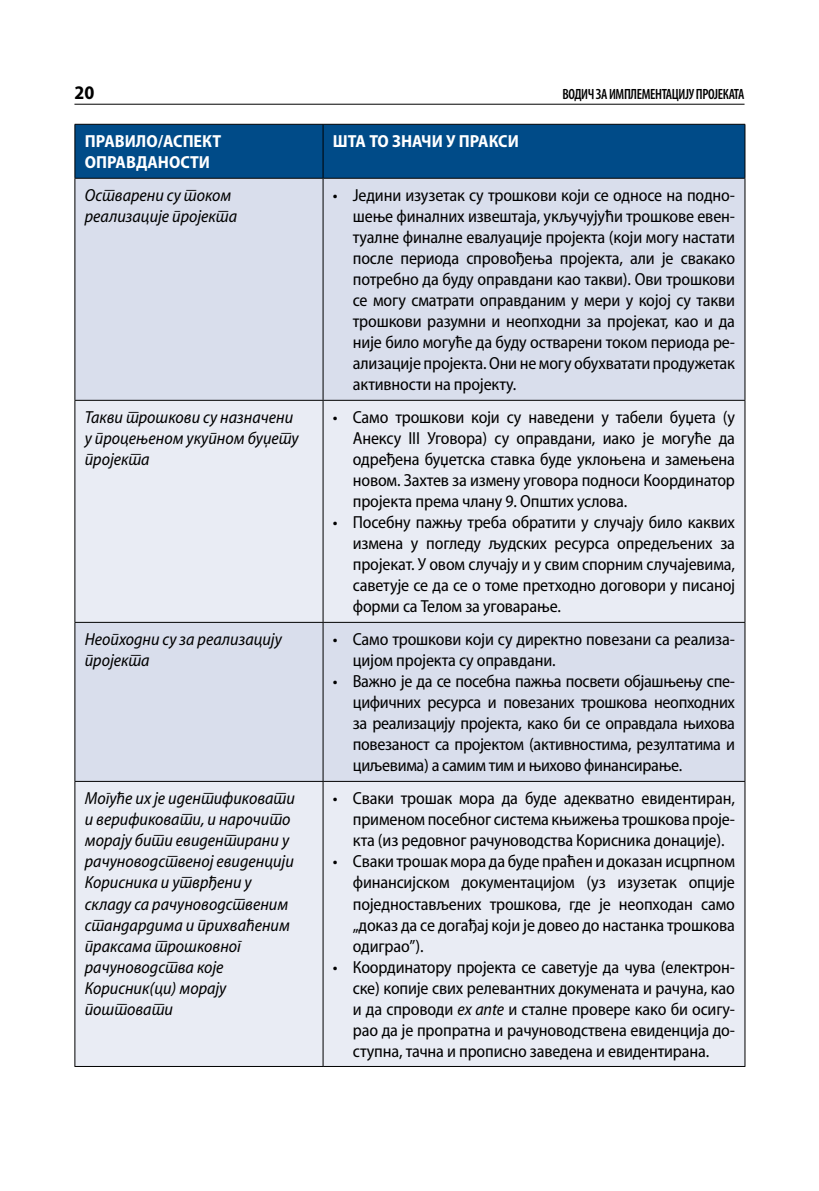
<style>
.page{position:relative;width:819px;height:1191px;background:#fff}
.page>*{position:absolute;margin:0;border:0;box-sizing:border-box;transform-origin:0 0}
.t1{font:700 semi-condensed 19.25px "Myriad Pro";color:#000}
.t2{font:semi-condensed 17.5px/21px "Myriad Pro";letter-spacing:-.01em;color:#000;text-align:justify}
.t3{font:italic semi-condensed 17.5px/21px "Myriad Pro";color:#000}
.t4{font:700 semi-condensed 17.5px/21px "Myriad Pro";color:#fff}
.t5{font:600 condensed 14.88px "Myriad Pro";letter-spacing:-.025em;color:#000;scale:.95 1}
.s1{font-style:italic}
</style>
<div class="page">
<hr style="left:74px;top:104px;width:670px;height:1px;background:#000">
<div style="left:76px;top:125px;width:668px;height:53px;background:#004b88"></div>
<div style="left:75px;top:179px;width:669px;height:221px;background:#d9deec"></div>
<svg style="left:75px;top:401px;width:669px;height:665px;background:#e4e8f1"></svg>
<hr style="left:74px;top:179px;width:1px;height:221px;background:#000">
<hr style="left:322px;top:179px;width:1px;height:221px;background:#000">
<hr style="left:744px;top:179px;width:1px;height:221px;background:#000">
<hr style="left:74px;top:400px;width:249px;height:1px;background:#000">
<hr style="left:74px;top:401px;width:1px;height:221px;background:#000">
<hr style="left:323px;top:400px;width:422px;height:1px;background:#000">
<hr style="left:322px;top:401px;width:1px;height:221px;background:#000">
<hr style="left:744px;top:401px;width:1px;height:221px;background:#000">
<hr style="left:74px;top:622px;width:249px;height:1px;background:#000">
<hr style="left:74px;top:623px;width:1px;height:158px;background:#000">
<hr style="left:323px;top:622px;width:422px;height:1px;background:#000">
<hr style="left:322px;top:623px;width:1px;height:158px;background:#000">
<hr style="left:744px;top:623px;width:1px;height:158px;background:#000">
<hr style="left:74px;top:781px;width:249px;height:1px;background:#000">
<hr style="left:74px;top:782px;width:1px;height:284px;background:#000">
<hr style="left:323px;top:781px;width:422px;height:1px;background:#000">
<hr style="left:322px;top:782px;width:1px;height:284px;background:#000">
<hr style="left:744px;top:782px;width:1px;height:284px;background:#000">
<hr style="left:74px;top:1066px;width:249px;height:1px;background:#000">
<hr style="left:323px;top:1066px;width:422px;height:1px;background:#000">
<hr style="left:75px;top:124px;width:248px;height:1px;background:#000">
<hr style="left:75px;top:124px;width:1px;height:54px;background:#000">
<hr style="left:323px;top:124px;width:422px;height:1px;background:#000">
<hr style="left:323px;top:124px;width:1px;height:54px;background:#000">
<hr style="left:744px;top:124px;width:1px;height:54px;background:#000">
<hr style="left:74px;top:178px;width:249px;height:1px;background:#000">
<hr style="left:323px;top:178px;width:422px;height:1px;background:#000">
<p class="t1" style="left:74px;top:82px;width:21px">20</p>
<p class="t5" style="left:562px;top:86px;width:193px">ВОДИЧ ЗА ИМПЛЕМЕНТАЦИЈУ ПРОЈЕКАТА</p>
<p class="t4" style="left:85px;top:131px;width:138px">ПРАВИЛО/АСПЕКТ<br>ОПРАВДАНОСТИ</p>
<p class="t4" style="left:333px;top:131px;width:187px">ШТА ТО ЗНАЧИ У ПРАКСИ</p>
<p class="t3" style="left:85px;top:185px;width:154px">Остварени су током реализације пројекта</p>
<p class="t2" style="left:353px;top:185px;width:384px;text-indent:-20px">• Једини изузетак су трошкови који се односе на подно&shy;шење финалних извештаја, укључујући трошкове евен&shy;туалне финалне евалуације пројекта (који могу настати после периода спровођења пројекта, али је свакако потребно да буду оправдани као такви). Ови трошкови се могу сматрати оправданим у мери у којој су такви трошкови разумни и неопходни за пројекат, као и да није било могуће да буду остварени током периода ре&shy;ализације пројекта. Они не могу обухватати продужетак активности на пројекту.</p>
<p class="t3" style="left:85px;top:407px;width:215px">Такви трошкови су назначени у процењеном укупном буџету пројекта</p>
<p class="t2" style="left:353px;top:407px;width:384px;text-indent:-20px">• Само трошкови који су наведени у табели буџета (у Анексу III Уговора) су оправдани, иако је могуће да одређена буџетска ставка буде уклоњена и замењена новом. Захтев за измену уговора подноси Координатор пројекта према члану 9. Општих услова.</p>
<p class="t2" style="left:353px;top:512px;width:384px;text-indent:-20px">• Посебну пажњу треба обратити у случају било каквих измена у погледу људских ресурса опредељених за пројекат. У овом случају и у свим спорним случајевима, саветује се да се о томе претходно договори у писаној форми са Телом за уговарање.</p>
<p class="t3" style="left:85px;top:629px;width:198px">Неопходни су за реализацију пројекта</p>
<p class="t2" style="left:353px;top:629px;width:383px;text-indent:-20px">• Само трошкови који су директно повезани са реализа&shy;цијом пројекта су оправдани.</p>
<p class="t2" style="left:353px;top:671px;width:383px;text-indent:-20px">• Важно је да се посебна пажња посвети објашњењу спе&shy;цифичних ресурса и повезаних трошкова неопходних за реализацију пројекта, како би се оправдала њихова повезаност са пројектом (активностима, резултатима и циљевима) а самим тим и њихово финансирање.</p>
<p class="t3" style="left:85px;top:788px;width:211px">Могуће их је идентификовати и верификовати, и нарочито морају бити евидентирани у рачуноводственој евиденцији<br>Корисника и утврђени у складу са рачуноводственим стандардима и прихваћеним праксама трошковног рачуноводства које<br>Корисник(ци) морају поштовати</p>
<p class="t2" style="left:353px;top:788px;width:384px;text-indent:-20px">• Сваки трошак мора да буде адекватно евидентиран, применом посебног система књижења трошкова проје&shy;кта (из редовног рачуноводства Корисника донације).</p>
<p class="t2" style="left:353px;top:851px;width:383px;text-indent:-20px">• Сваки трошак мора да буде праћен и доказан исцрпном финансијском документацијом (уз изузетак опције поједностављених трошкова, где је неопходан само „доказ да се догађај који је довео до настанка трошкова одиграо”).</p>
<p class="t2" style="left:353px;top:956px;width:383px;text-indent:-20px">• Координатору пројекта се саветује да чува (електрон&shy;ске) копије свих релевантних докумената и рачуна, као и да спроводи <span class="s1">ex ante</span> и сталне провере како би осигу&shy;рао да је пропратна и рачуноводствена евиденција до&shy;ступна, тачна и прописно заведена и евидентирана.</p>
</div>
